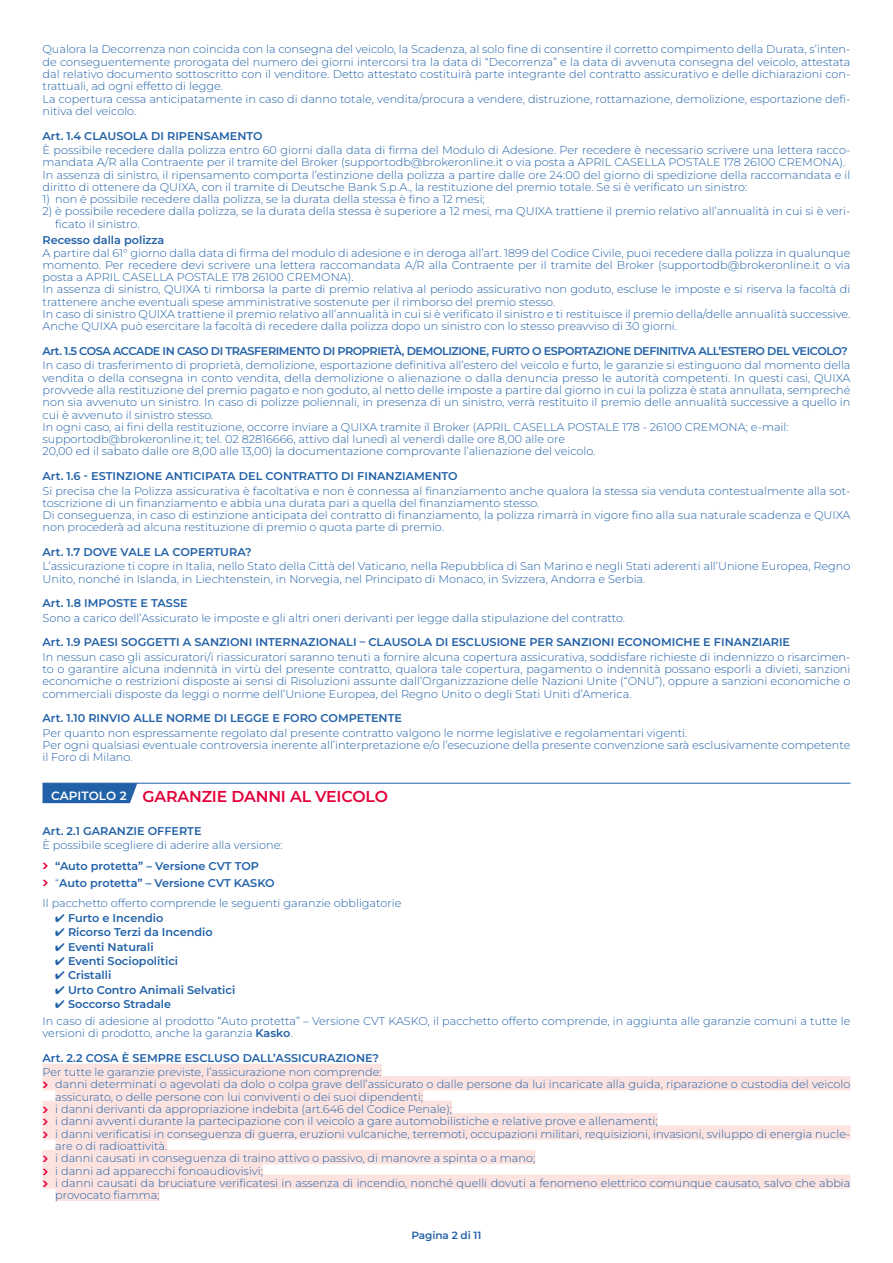
<style>
.page{position:relative;width:893px;height:1263px;background:#fff}
.page>*{position:absolute;margin:0;border:0;box-sizing:border-box;transform-origin:0 0}
.t1{font:600 15.75px "Montserrat";letter-spacing:-.01em;color:#e4003a}
.t2{font:300 11.25px/12.3px "Montserrat";color:#2161a8}
.t3{font:600 11.25px/16.5px "Montserrat";color:#2161a8}
.t4{font:600 11.25px "Montserrat";letter-spacing:-.04em;color:#2161a8}
.t5{font:600 10.5px "Montserrat";letter-spacing:-.005em;color:#2161a8}
.s1{font-weight:300}
.s2{font-weight:600}
</style>
<div class="page">
<div style="left:43px;top:1064px;width:339px;height:14px;background:#fce3df"></div>
<div style="left:43px;top:1076px;width:807px;height:14px;background:#fce3df"></div>
<div style="left:55px;top:1088px;width:368px;height:15px;background:#fce3df"></div>
<div style="left:43px;top:1101px;width:409px;height:14px;background:#fce3df"></div>
<div style="left:43px;top:1113px;width:615px;height:14px;background:#fce3df"></div>
<div style="left:43px;top:1125px;width:807px;height:14px;background:#fce3df"></div>
<div style="left:55px;top:1137px;width:112px;height:15px;background:#fce3df"></div>
<div style="left:43px;top:1150px;width:492px;height:14px;background:#fce3df"></div>
<div style="left:43px;top:1162px;width:220px;height:14px;background:#fce3df"></div>
<div style="left:43px;top:1174px;width:807px;height:15px;background:#fce3df"></div>
<div style="left:55px;top:1187px;width:105px;height:14px;background:#fce3df"></div>
<div style="left:43px;top:784px;width:94px;height:19px;background:#2161a8"></div>
<hr style="left:43px;top:783px;width:807px;height:1px;background:#2161a8">
<p class="t2" style="left:43px;top:43px;width:809px">Qualora la Decorrenza non coincida con la consegna del veicolo, la Scadenza, al solo fine di consentire il corretto compimento della Durata, s’inten&shy;de conseguentemente prorogata del numero dei giorni intercorsi tra la data di “Decorrenza” e la data di avvenuta consegna del veicolo, attestata dal relativo documento sottoscritto con il venditore. Detto attestato costituirà parte integrante del contratto assicurativo e delle dichiarazioni con&shy;trattuali, ad ogni effetto di legge.<br>La copertura cessa anticipatamente in caso di danno totale, vendita/procura a vendere, distruzione, rottamazione, demolizione, esportazione defi&shy;nitiva del veicolo.</p>
<p class="t3" style="left:43px;top:127px;width:222px">Art. 1.4 CLAUSOLA DI RIPENSAMENTO</p>
<p class="t2" style="left:43px;top:143px;width:809px">È possibile recedere dalla polizza entro 60 giorni dalla data di firma del Modulo di Adesione. Per recedere è necessario scrivere una lettera racco&shy;mandata A/R alla Contraente per il tramite del Broker (supportodb@brokeronline.it o via posta a APRIL CASELLA POSTALE 178 26100 CREMONA).<br>In assenza di sinistro, il ripensamento comporta l’estinzione della polizza a partire dalle ore 24:00 del giorno di spedizione della raccomandata e il diritto di ottenere da QUIXA, con il tramite di Deutsche Bank S.p.A., la restituzione del premio totale. Se si è verificato un sinistro:</p>
<p class="t2" style="left:43px;top:193px;width:444px">1) non è possibile recedere dalla polizza, se la durata della stessa è fino a 12 mesi;</p>
<p class="t2" style="left:55px;top:205px;width:797px;text-indent:-13px">2) è possibile recedere dalla polizza, se la durata della stessa è superiore a 12 mesi, ma QUIXA trattiene il premio relativo all’annualità in cui si è veri&shy;ficato il sinistro.</p>
<p class="t3" style="left:43px;top:231px;width:123px">Recesso dalla polizza</p>
<p class="t2" style="left:43px;top:246px;width:809px">A partire dal 61° giorno dalla data di firma del modulo di adesione e in deroga all’art. 1899 del Codice Civile, puoi recedere dalla polizza in qualunque momento. Per recedere devi scrivere una lettera raccomandata A/R alla Contraente per il tramite del Broker (supportodb@brokeronline.it o via posta a APRIL CASELLA POSTALE 178 26100 CREMONA).<br>In assenza di sinistro, QUIXA ti rimborsa la parte di premio relativa al periodo assicurativo non goduto, escluse le imposte e si riserva la facoltà di trattenere anche eventuali spese amministrative sostenute per il rimborso del premio stesso.<br>In caso di sinistro QUIXA trattiene il premio relativo all’annualità in cui si è verificato il sinistro e ti restituisce il premio della/delle annualità successive.<br>Anche QUIXA può esercitare la facoltà di recedere dalla polizza dopo un sinistro con lo stesso preavviso di 30 giorni.</p>
<p class="t4" style="left:43px;top:343px;width:807px">Art. 1.5 COSA ACCADE IN CASO DI TRASFERIMENTO DI PROPRIETÀ, DEMOLIZIONE, FURTO O ESPORTAZIONE DEFINITIVA ALL’ESTERO DEL VEICOLO?</p>
<p class="t2" style="left:43px;top:359px;width:809px">In caso di trasferimento di proprietà, demolizione, esportazione definitiva all’estero del veicolo e furto, le garanzie si estinguono dal momento della vendita o della consegna in conto vendita, della demolizione o alienazione o dalla denuncia presso le autorità competenti. In questi casi, QUIXA provvede alla restituzione del premio pagato e non goduto, al netto delle imposte a partire dal giorno in cui la polizza è stata annullata, sempreché non sia avvenuto un sinistro. In caso di polizze poliennali, in presenza di un sinistro, verrà restituito il premio delle annualità successive a quello in cui è avvenuto il sinistro stesso.<br>In ogni caso, ai fini della restituzione, occorre inviare a QUIXA tramite il Broker (APRIL CASELLA POSTALE 178 - 26100 CREMONA; e-mail: supportodb@brokeronline.it; tel. 02 82816666, attivo dal lunedì al venerdì dalle ore 8,00 alle ore<br>20,00 ed il sabato dalle ore 8,00 alle 13,00) la documentazione comprovante l’alienazione del veicolo.</p>
<p class="t3" style="left:43px;top:467px;width:417px">Art. 1.6 - ESTINZIONE ANTICIPATA DEL CONTRATTO DI FINANZIAMENTO</p>
<p class="t2" style="left:43px;top:484px;width:809px">Si precisa che la Polizza assicurativa è facoltativa e non è connessa al finanziamento anche qualora la stessa sia venduta contestualmente alla sot&shy;toscrizione di un finanziamento e abbia una durata pari a quella del finanziamento stesso.<br>Di conseguenza, in caso di estinzione anticipata del contratto di finanziamento, la polizza rimarrà in vigore fino alla sua naturale scadenza e QUIXA non procederà ad alcuna restituzione di premio o quota parte di premio.</p>
<p class="t3" style="left:43px;top:543px;width:211px">Art. 1.7 DOVE VALE LA COPERTURA?</p>
<p class="t2" style="left:43px;top:560px;width:809px">L’assicurazione ti copre in Italia, nello Stato della Città del Vaticano, nella Repubblica di San Marino e negli Stati aderenti all’Unione Europea, Regno<br>Unito, nonché in Islanda, in Liechtenstein, in Norvegia, nel Principato di Monaco, in Svizzera, Andorra e Serbia.</p>
<p class="t3" style="left:43px;top:595px;width:147px">Art. 1.8 IMPOSTE E TASSE</p>
<p class="t2" style="left:43px;top:611px;width:584px">Sono a carico dell’Assicurato le imposte e gli altri oneri derivanti per legge dalla stipulazione del contratto.</p>
<p class="t3" style="left:43px;top:634px;width:749px">Art. 1.9 PAESI SOGGETTI A SANZIONI INTERNAZIONALI – CLAUSOLA DI ESCLUSIONE PER SANZIONI ECONOMICHE E FINANZIARIE</p>
<p class="t2" style="left:43px;top:650px;width:809px;text-align:justify">In nessun caso gli assicuratori/i riassicuratori saranno tenuti a fornire alcuna copertura assicurativa, soddisfare richieste di indennizzo o risarcimen&shy;to o garantire alcuna indennità in virtù del presente contratto, qualora tale copertura, pagamento o indennità possano esporli a divieti, sanzioni economiche o restrizioni disposte ai sensi di Risoluzioni assunte dall’Organizzazione delle Nazioni Unite (“ONU”), oppure a sanzioni economiche o commerciali disposte da leggi o norme dell’Unione Europea, del Regno Unito o degli Stati Uniti d’America.</p>
<p class="t3" style="left:43px;top:709px;width:361px">Art. 1.10 RINVIO ALLE NORME DI LEGGE E FORO COMPETENTE</p>
<p class="t2" style="left:43px;top:726px;width:809px">Per quanto non espressamente regolato dal presente contratto valgono le norme legislative e regolamentari vigenti.<br>Per ogni qualsiasi eventuale controversia inerente all’interpretazione e/o l’esecuzione della presente convenzione sarà esclusivamente competente il Foro di Milano.</p>
<h1 class="t1" style="left:51px;top:785px;width:338px"><sup>CAPITOLO</sup> <sup>2</sup> GARANZIE DANNI AL VEICOLO</h1>
<p class="t3" style="left:43px;top:822px;width:161px">Art. 2.1 GARANZIE OFFERTE</p>
<p class="t2" style="left:43px;top:839px;width:242px">È possibile scegliere di aderire alla versione:</p>
<p class="t3" style="left:55px;top:857px;width:221px">“Auto protetta” – Versione CVT TOP <span class="s1">“</span>Auto protetta” – Versione CVT KASKO</p>
<p class="t2" style="left:43px;top:897px;width:360px">Il pacchetto offerto comprende le seguenti garanzie obbligatorie</p>
<p class="t3" style="left:55px;top:909px;width:110px">✔ Furto e Incendio</p>
<p class="t3" style="left:55px;top:923px;width:159px">✔ Ricorso Terzi da Incendio</p>
<p class="t3" style="left:55px;top:938px;width:100px">✔ Eventi Naturali</p>
<p class="t3" style="left:55px;top:952px;width:124px">✔ Eventi Sociopolitici</p>
<p class="t3" style="left:55px;top:967px;width:58px">✔ Cristalli</p>
<p class="t3" style="left:55px;top:981px;width:181px">✔ Urto Contro Animali Selvatici</p>
<p class="t2" style="left:43px;top:996px;width:809px;line-height:16.5px;text-indent:13px">✔ <span class="s2">Soccorso Stradale<br></span>In caso di adesione al prodotto “Auto protetta” – Versione CVT KASKO, il pacchetto offerto comprende, in aggiunta alle garanzie comuni a tutte le</p>
<p class="t3" style="left:43px;top:1020px;width:338px;line-height:24.6px"><span class="s1">versioni di prodotto, anche la garanzia</span> Kasko<span class="s1">.<br></span>Art. 2.2 COSA È SEMPRE ESCLUSO DALL’ASSICURAZIONE?</p>
<p class="t2" style="left:55px;top:1066px;width:797px;text-indent:-13px">Per tutte le garanzie previste, l’assicurazione non comprende:<br>danni determinati o agevolati da dolo o colpa grave dell’assicurato o dalle persone da lui incaricate alla guida, riparazione o custodia del veicolo assicurato, o delle persone con lui conviventi o dei suoi dipendenti;<br>i danni derivanti da appropriazione indebita (art.646 del Codice Penale);<br>i danni avventi durante la partecipazione con il veicolo a gare automobilistiche e relative prove e allenamenti;<br>i danni verificatisi in conseguenza di guerra, eruzioni vulcaniche, terremoti, occupazioni militari, requisizioni, invasioni, sviluppo di energia nucle&shy;are o di radioattività.<br>i danni causati in conseguenza di traino attivo o passivo, di manovre a spinta o a mano;<br>i danni ad apparecchi fonoaudiovisivi;<br>i danni causati da bruciature verificatesi in assenza di incendio, nonché quelli dovuti a fenomeno elettrico comunque causato, salvo che abbia provocato fiamma;</p>
<p class="t5" style="left:411px;top:1228px;width:72px">Pagina 2 di 11</p>
</div>
